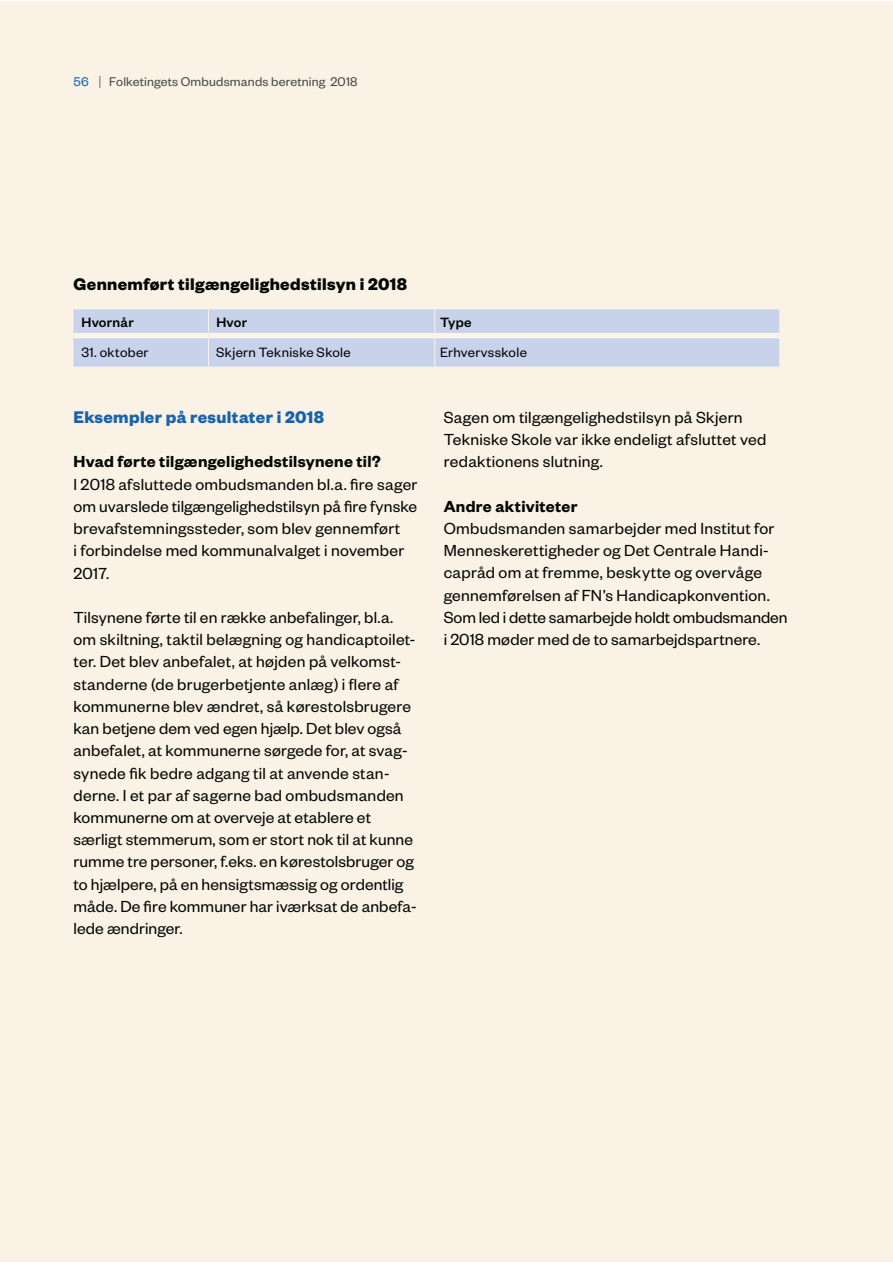
<style>
.page{position:relative;width:893px;height:1263px;background:#fff}
.page>*{position:absolute;margin:0;border:0;box-sizing:border-box;transform-origin:0 0}
.t1{font:18.45px "Founders Grotesk Bold 2";letter-spacing:.02em;color:#040503}
.t2{font:18.45px "Founders Grotesk Bold 2";letter-spacing:.02em;color:#1962ac}
.t3{font:17.55px/22.2px "Founders Grotesk Regular 3";letter-spacing:.01em;color:#040503}
.t4{font:600 17.55px "Founders Grotesk";letter-spacing:.02em;color:#040503}
.t5{font:14.85px "Founders Grotesk Regular 3";letter-spacing:.025em;color:#040503}
.t6{font:14.85px "Founders Grotesk Medium 2";letter-spacing:.02em;color:#040503}
.t7{font:13.95px "Founders Grotesk Regular 3";letter-spacing:.015em;color:#484848}
.s1{color:#1962ac}
.s2{font-family:"Publico Headline Bold 3"}
</style>
<div class="page">
<div style="left:0;top:1px;width:893px;height:1260px;background:#f9f2e5"></div>
<div style="left:74px;top:309px;width:706px;height:58px;background:#c8d3eb"></div>
<hr style="left:779px;top:336px;width:1px;height:31px;background:#faf4ea">
<hr style="left:74px;top:367px;width:134px;height:1px;background:#faf4ea">
<hr style="left:208px;top:367px;width:572px;height:1px;background:#faf4ea">
<div style="left:74px;top:333px;width:134px;height:5px;background:#faf4ea"></div>
<div style="left:208px;top:333px;width:571px;height:5px;background:#faf4ea"></div>
<p class="t7" style="left:74px;top:77px;width:286px"><span class="s1">56</span> <span class="s2">|</span> Folketingets Ombudsmands beretning 2018</p>
<p class="t1" style="left:74px;top:278px;width:335px">Gennemført tilgængelighedstilsyn i 2018</p>
<p class="t6" style="left:81px;top:317px;width:54px">Hvornår</p>
<p class="t6" style="left:216px;top:317px;width:32px">Hvor</p>
<p class="t6" style="left:440px;top:317px;width:33px">Type</p>
<p class="t5" style="left:81px;top:347px;width:69px">31. oktober</p>
<p class="t5" style="left:216px;top:347px;width:136px">Skjern Tekniske Skole</p>
<p class="t5" style="left:440px;top:347px;width:88px">Erhvervsskole</p>
<p class="t2" style="left:74px;top:411px;width:252px">Eksempler på resultater i 2018</p>
<p class="t4" style="left:74px;top:456px;width:309px">Hvad førte tilgængelighedstilsynene til?</p>
<p class="t3" style="left:74px;top:474px;width:345px">I 2018 afsluttede ombudsmanden bl.a. fire sager om uvarslede tilgængelighedstilsyn på fire fynske brevafstemningssteder, som blev gennemført<br>i forbindelse med kommunalvalget i november 2017.</p>
<p class="t3" style="left:74px;top:608px;width:345px">Tilsynene førte til en række anbefalinger, bl.a. om skiltning, taktil belægning og handicaptoilet&shy;ter. Det blev anbefalet, at højden på velkomst&shy;standerne (de brugerbetjente anlæg) i flere af kommunerne blev ændret, så kørestolsbrugere kan betjene dem ved egen hjælp. Det blev også anbefalet, at kommunerne sørgede for, at svag - synede fik bedre adgang til at anvende stan&shy;derne. I et par af sagerne bad ombudsmanden kommunerne om at overveje at etablere et særligt stemmerum, som er stort nok til at kunne rumme tre personer, f.eks. en kørestolsbruger og to hjælpere, på en hensigtsmæssig og ordentlig måde. De fire kommuner har iværksat de anbefa&shy;lede ændringer.</p>
<p class="t3" style="left:444px;top:408px;width:324px">Sagen om tilgængelighedstilsyn på Skjern<br>Tekniske Skole var ikke endeligt afsluttet ved redaktionens slutning.</p>
<p class="t4" style="left:444px;top:500px;width:135px">Andre aktiviteter</p>
<p class="t3" style="left:444px;top:519px;width:345px">Ombudsmanden samarbejder med Institut for Menneskerettigheder og Det Centrale Handi&shy;capråd om at fremme, beskytte og overvåge gennemførelsen af FN’s Handicapkonvention.<br>Som led i dette samarbejde holdt ombudsmanden i 2018 møder med de to samarbejdspartnere.</p>
</div>
